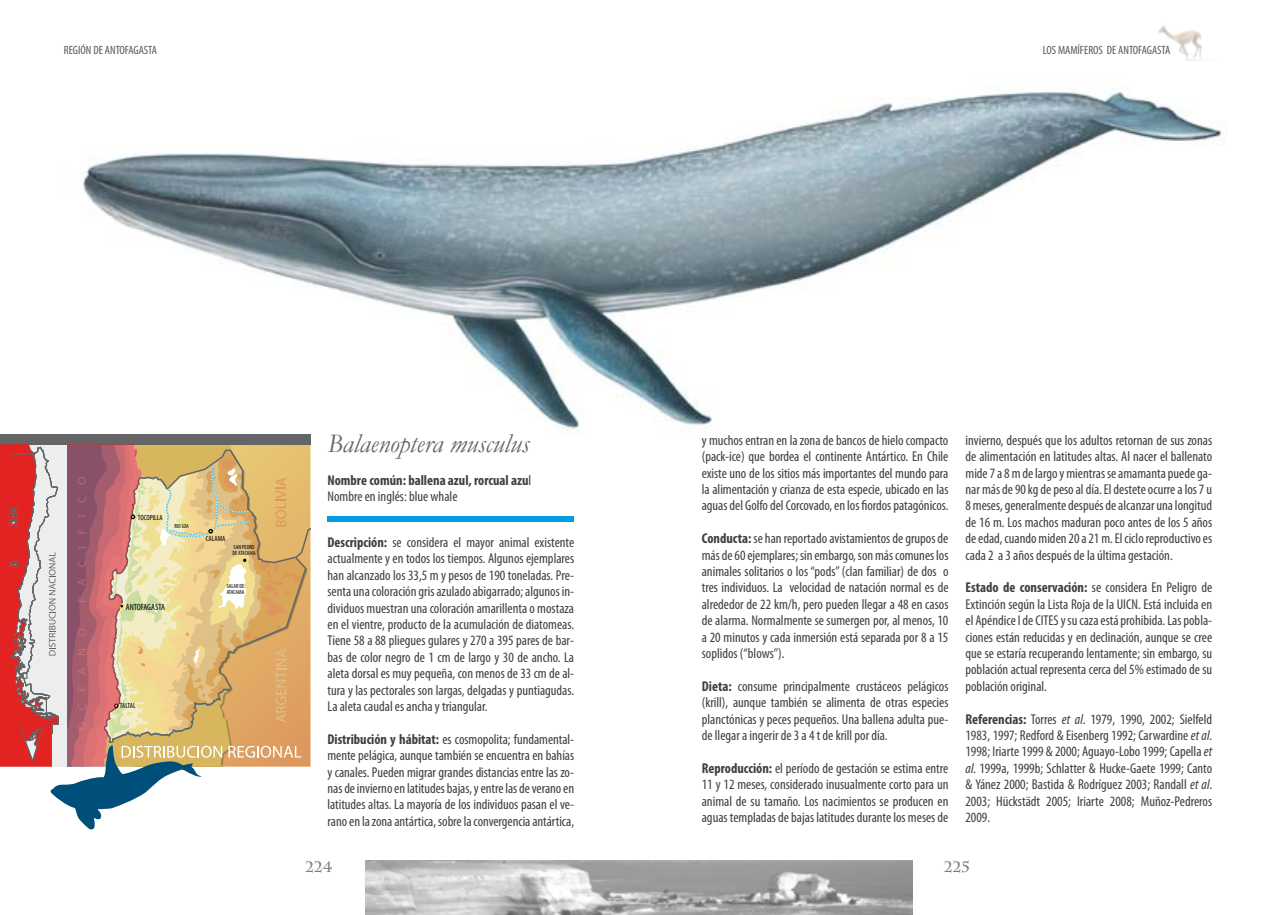
<style>
.page{position:relative;width:1276px;height:915px;background:#fff}
.page>*{position:absolute;margin:0;border:0;box-sizing:border-box;transform-origin:0 0}
.t1{font:italic 27px "Garamond";letter-spacing:-.005em;color:#646567}
.t2{font:700 15px "Charlemagne Std";color:#7b7c7e}
.t3{font:condensed 14.25px/16.4px "Myriad Pro";color:#3e3d40;text-align:justify}
.t4{font:700 condensed 14.25px/16.4px "Myriad Pro";color:#3e3d40}
.t5{font:condensed 12px "Myriad Pro";color:#58585a}
.t6{font:condensed 9px "Myriad Pro";color:#000}
.t7{font:condensed 7.5px "Myriad Pro";color:#000}
.t8{font:condensed 6px/6px "Myriad Pro";color:#000}
.s1{font-weight:400}
.s2{font-weight:700}
.s3{font-style:italic}
</style>
<div class="page">
<img style="left:1158px;top:25px;width:45px;height:36px">
<img style="left:365px;top:860px;width:548px;height:54px">
<img style="left:82px;top:90px;width:1140px;height:358px">
<div style="left:327px;top:516px;width:247px;height:5px;background:#009ee0"></div>
<svg style="left:0;top:434px;width:310px;height:395px;background:#d2a98d"></svg>
<p class="t5" style="left:64px;top:43px;width:95px">REGIÓN DE ANTOFAGASTA</p>
<p class="t5" style="left:1043px;top:43px;width:129px">LOS MAMÍFEROS DE ANTOFAGASTA</p>
<p class="t7" style="left:138px;top:513px;width:26px">TOCOPILLA</p>
<p class="t8" style="left:174px;top:522px;width:16px">RIO LOA</p>
<p class="t6" style="left:126px;top:601px;width:41px">ANTOFAGASTA</p>
<p class="t7" style="left:206px;top:534px;width:21px">CALAMA</p>
<p class="t8" style="left:232px;top:544px;width:25px">SAN PEDRO<br>DE ATACAMA</p>
<p class="t8" style="left:227px;top:582px;width:19px">SALAR DE<br>ATACAMA</p>
<p class="t7" style="left:120px;top:701px;width:17px">TALTAL</p>
<h1 class="t1" style="left:327px;top:427px;width:203px">Balaenoptera musculus</h1>
<p class="t4" style="left:327px;top:471px;width:205px">Nombre común: ballena azul, rorcual azu<span class="s1">l<br>Nombre en inglés: blue whale</span></p>
<p class="t3" style="left:327px;top:533px;width:248px"><span class="s2">Descripción:</span> se considera el mayor animal existente actualmente y en todos los tiempos. Algunos ejemplares han alcanzado los 33,5 m y pesos de 190 toneladas. Pre&shy;senta una coloración gris azulado abigarrado; algunos in&shy;dividuos muestran una coloración amarillenta o mostaza en el vientre, producto de la acumulación de diatomeas.<br>Tiene 58 a 88 pliegues gulares y 270 a 395 pares de bar&shy;bas de color negro de 1 cm de largo y 30 de ancho. La aleta dorsal es muy pequeña, con menos de 33 cm de al&shy;tura y las pectorales son largas, delgadas y puntiagudas.<br>La aleta caudal es ancha y triangular.</p>
<p class="t3" style="left:327px;top:730px;width:248px"><span class="s2">Distribución y hábitat:</span> es cosmopolita; fundamental&shy;mente pelágica, aunque también se encuentra en bahías y canales. Pueden migrar grandes distancias entre las zo&shy;nas de invierno en latitudes bajas, y entre las de verano en latitudes altas. La mayoría de los individuos pasan el ve&shy;rano en la zona antártica, sobre la convergencia antártica,</p>
<p class="t3" style="left:702px;top:431px;width:248px">y muchos entran en la zona de bancos de hielo compacto (pack-ice) que bordea el continente Antártico. En Chile existe uno de los sitios más importantes del mundo para la alimentación y crianza de esta especie, ubicado en las aguas del Golfo del Corcovado, en los fiordos patagónicos.</p>
<p class="t3" style="left:702px;top:530px;width:248px"><span class="s2">Conducta:</span> se han reportado avistamientos de grupos de más de 60 ejemplares; sin embargo, son más comunes los animales solitarios o los “pods” (clan familiar) de dos o tres individuos. La velocidad de natación normal es de alrededor de 22 km/h, pero pueden llegar a 48 en casos de alarma. Normalmente se sumergen por, al menos, 10 a 20 minutos y cada inmersión está separada por 8 a 15 soplidos (“blows”).</p>
<p class="t3" style="left:702px;top:677px;width:248px"><span class="s2">Dieta:</span> consume principalmente crustáceos pelágicos (krill), aunque también se alimenta de otras especies planctónicas y peces pequeños. Una ballena adulta pue&shy;de llegar a ingerir de 3 a 4 t de krill por día.</p>
<p class="t3" style="left:702px;top:759px;width:248px"><span class="s2">Reproducción:</span> el período de gestación se estima entre 11 y 12 meses, considerado inusualmente corto para un animal de su tamaño. Los nacimientos se producen en aguas templadas de bajas latitudes durante los meses de</p>
<p class="t3" style="left:965px;top:431px;width:248px">invierno, después que los adultos retornan de sus zonas de alimentación en latitudes altas. Al nacer el ballenato mide 7 a 8 m de largo y mientras se amamanta puede ga&shy;nar más de 90 kg de peso al día. El destete ocurre a los 7 u 8 meses, generalmente después de alcanzar una longitud de 16 m. Los machos maduran poco antes de los 5 años de edad, cuando miden 20 a 21 m. El ciclo reproductivo es cada 2 a 3 años después de la última gestación.</p>
<p class="t3" style="left:965px;top:579px;width:248px"><span class="s2">Estado de conservación:</span> se considera En Peligro de Extinción según la Lista Roja de la UICN. Está incluida en el Apéndice I de CITES y su caza está prohibida. Las pobla&shy;ciones están reducidas y en declinación, aunque se cree que se estaría recuperando lentamente; sin embargo, su población actual representa cerca del 5% estimado de su población original.</p>
<p class="t3" style="left:965px;top:710px;width:248px"><span class="s2">Referencias:</span> Torres <span class="s3">et al</span>. 1979, 1990, 2002; Sielfeld 1983, 1997; Redford &amp; Eisenberg 1992; Carwardine <span class="s3">et al</span>.<br>1998; Iriarte 1999 &amp; 2000; Aguayo-Lobo 1999; Capella <span class="s3">et al</span>. 1999a, 1999b; Schlatter &amp; Hucke-Gaete 1999; Canto &amp; Yánez 2000; Bastida &amp; Rodríguez 2003; Randall <span class="s3">et al</span>.<br>2003; Hückstädt 2005; Iriarte 2008; Muñoz-Pedreros 2009.</p>
<p class="t2" style="left:305px;top:857px;width:28px">224</p>
<p class="t2" style="left:944px;top:857px;width:27px">225</p>
</div>
